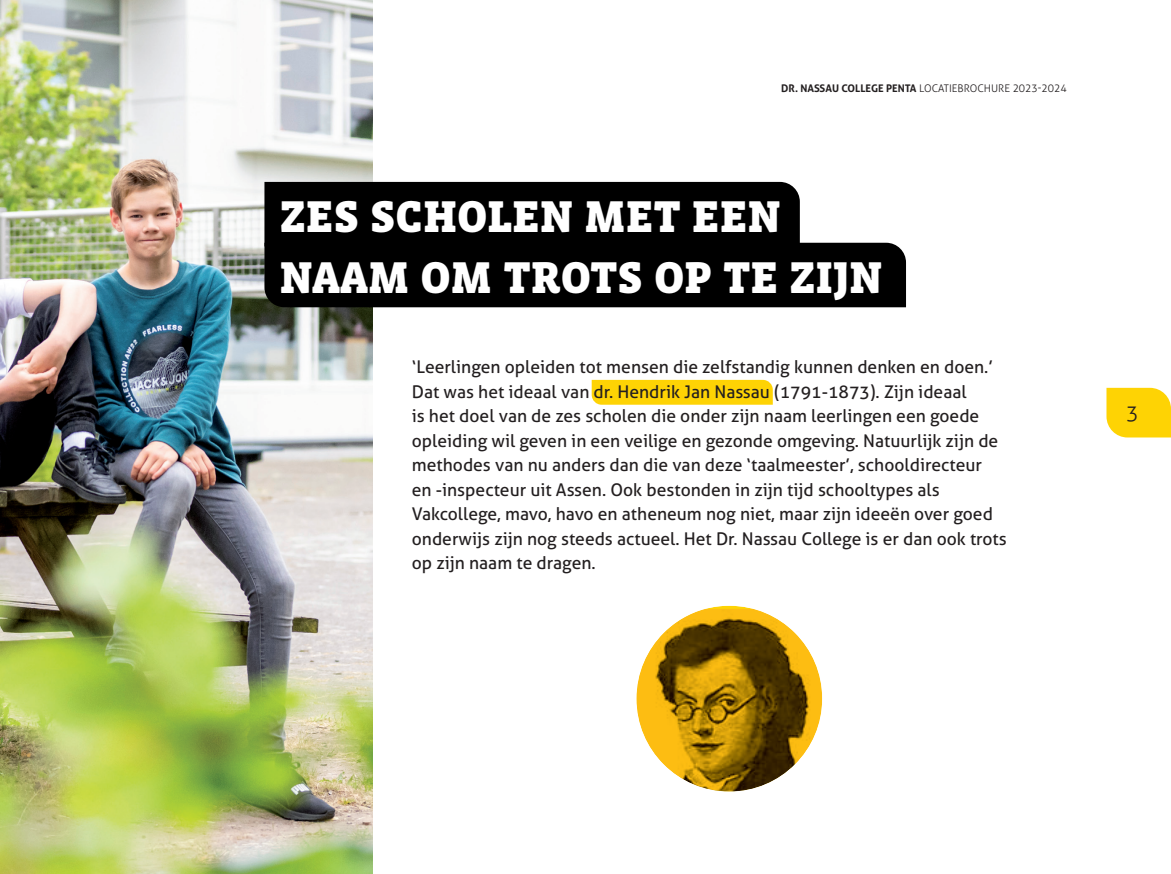
<style>
.page{position:relative;width:1171px;height:874px;background:#fff}
.page>*{position:absolute;margin:0;border:0;box-sizing:border-box;transform-origin:0 0}
.t1{font:900 45.5px/60.7px "Vista Slab OTCE";color:#fff}
.t2{font:300 21px "Aller";color:#231f20}
.t3{font:17.5px/24.5px "Aller";color:#231f20}
.t4{font:300 10.5px "Aller";color:#231f20}
.s1{font-weight:700}
</style>
<div class="page">
<svg style="left:1106px;top:387px;width:65px;height:50px;background:#fed618"></svg>
<img style="left:0;top:0;width:372px;height:873px">
<svg style="left:636px;top:605px;width:187px;height:187px"></svg>
<div style="left:264px;top:182px;width:536px;height:60px;background:#000"></div>
<div style="left:264px;top:242px;width:642px;height:65px;background:#000"></div>
<div style="left:592px;top:379px;width:181px;height:25px;background:#fed304"></div>
<p class="t4" style="left:781px;top:82px;width:287px"><span class="s1">DR. NASSAU COLLEGE PENTA</span> LOCATIEBROCHURE 2023-2024</p>
<h1 class="t1" style="left:279px;top:185px;width:604px">ZES SCHOLEN MET EEN<br>NAAM OM TROTS OP TE ZIJN</h1>
<p class="t3" style="left:412px;top:354px;width:596px">‘Leerlingen opleiden tot mensen die zelfstandig kunnen denken en doen.’ Dat was het ideaal van dr. Hendrik Jan Nassau (1791-1873). Zijn ideaal<br>is het doel van de zes scholen die onder zijn naam leerlingen een goede opleiding wil geven in een veilige en gezonde omgeving. Natuurlijk zijn de methodes van nu anders dan die van deze ‘taalmeester’, schooldirecteur<br>en -inspecteur uit Assen. Ook bestonden in zijn tijd schooltypes als Vakcollege, mavo, havo en atheneum nog niet, maar zijn ideeën over goed onderwijs zijn nog steeds actueel. Het Dr. Nassau College is er dan ook trots op zijn naam te dragen.</p>
<p class="t2" style="left:1126px;top:399px;width:14px">3</p>
</div>
